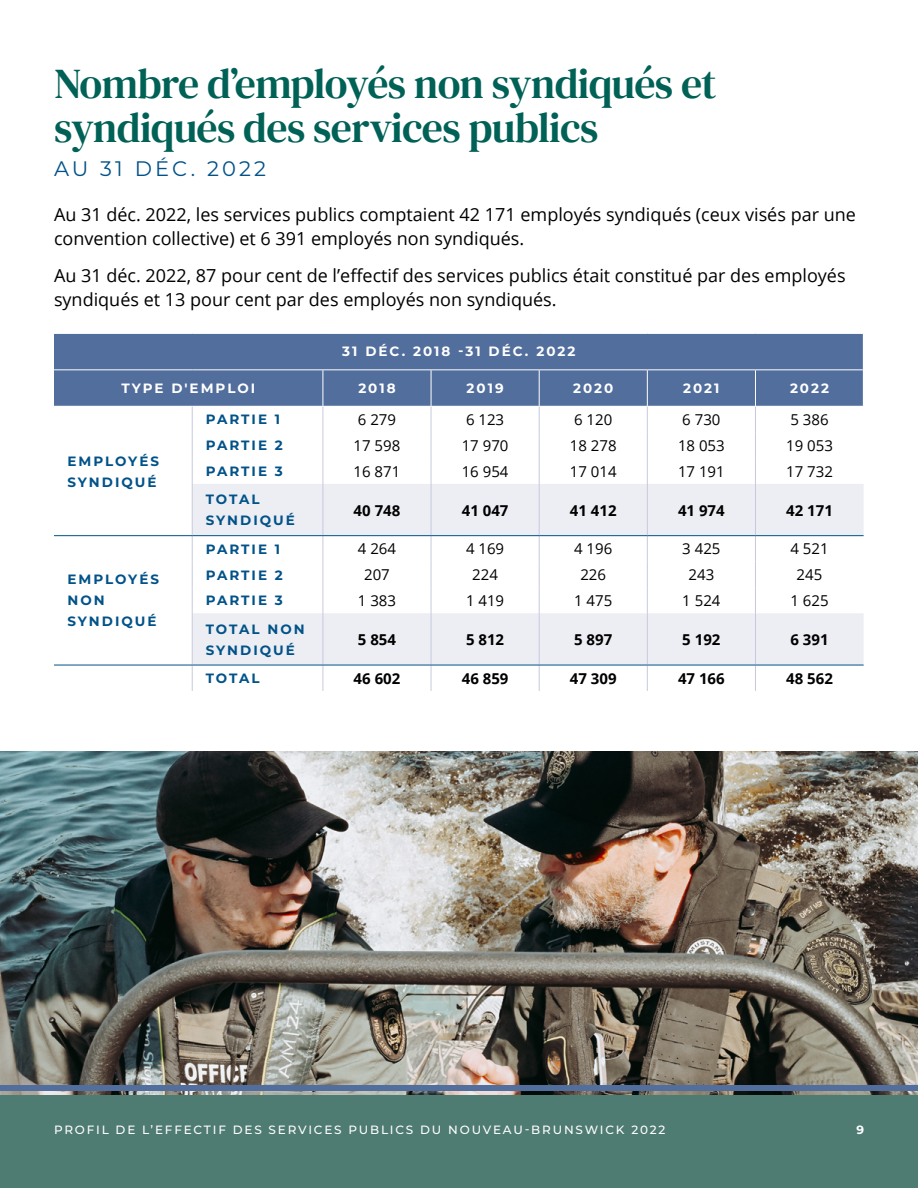
<style>
.page{position:relative;width:918px;height:1188px;background:#fff}
.page>*{position:absolute;margin:0;border:0;box-sizing:border-box;transform-origin:0 0}
.t1{font:42px/45px "DM Serif Text";letter-spacing:-.015em;color:#006156}
.t2{font:21px "Montserrat";letter-spacing:.15em;color:#015289}
.t3{font:18px/24px "Open Sans";color:#000}
.t4{font:15px "Open Sans";color:#000}
.t5{font:700 15px "Open Sans";color:#000}
.t6{font:700 13.5px/21px "Montserrat";letter-spacing:.15em;color:#015289}
.t7{font:700 13.5px "Montserrat";letter-spacing:.15em;color:#fff}
.t8{font:500 12px "Montserrat";letter-spacing:.15em;color:#fff}
.t9{font:700 12px "Montserrat";color:#fff}
</style>
<div class="page">
<div style="left:54px;top:334px;width:809px;height:72px;background:#526e9d"></div>
<svg style="left:193px;top:484px;width:671px;height:181px;fill:#edeef3"></svg>
<hr style="left:54px;top:369px;width:138px;height:1px;background:#fff">
<hr style="left:192px;top:369px;width:131px;height:1px;background:#fff">
<hr style="left:323px;top:369px;width:108px;height:1px;background:#fff">
<hr style="left:323px;top:370px;width:1px;height:36px;background:#fff">
<hr style="left:431px;top:369px;width:108px;height:1px;background:#fff">
<hr style="left:431px;top:370px;width:1px;height:36px;background:#fff">
<hr style="left:539px;top:369px;width:108px;height:1px;background:#fff">
<hr style="left:539px;top:370px;width:1px;height:36px;background:#fff">
<hr style="left:647px;top:369px;width:108px;height:1px;background:#fff">
<hr style="left:647px;top:370px;width:1px;height:36px;background:#fff">
<hr style="left:755px;top:369px;width:108px;height:1px;background:#fff">
<hr style="left:755px;top:370px;width:1px;height:36px;background:#fff">
<svg style="left:192px;top:407px;width:1px;height:77px"></svg>
<svg style="left:323px;top:407px;width:1px;height:77px"></svg>
<svg style="left:431px;top:407px;width:1px;height:77px"></svg>
<svg style="left:539px;top:407px;width:1px;height:77px"></svg>
<svg style="left:647px;top:407px;width:1px;height:77px"></svg>
<svg style="left:755px;top:407px;width:1px;height:77px"></svg>
<hr style="left:192px;top:484px;width:1px;height:51px;background:#c6cadc">
<hr style="left:323px;top:484px;width:1px;height:51px;background:#c6cadc">
<hr style="left:431px;top:484px;width:1px;height:51px;background:#c6cadc">
<hr style="left:539px;top:484px;width:1px;height:51px;background:#c6cadc">
<hr style="left:647px;top:484px;width:1px;height:51px;background:#c6cadc">
<hr style="left:755px;top:484px;width:1px;height:51px;background:#c6cadc">
<svg style="left:192px;top:536px;width:1px;height:77px"></svg>
<svg style="left:323px;top:536px;width:1px;height:77px"></svg>
<svg style="left:431px;top:536px;width:1px;height:77px"></svg>
<svg style="left:539px;top:536px;width:1px;height:77px"></svg>
<svg style="left:647px;top:536px;width:1px;height:77px"></svg>
<svg style="left:755px;top:536px;width:1px;height:77px"></svg>
<hr style="left:192px;top:613px;width:1px;height:52px;background:#c6cadc">
<hr style="left:323px;top:613px;width:1px;height:52px;background:#c6cadc">
<hr style="left:431px;top:613px;width:1px;height:52px;background:#c6cadc">
<hr style="left:539px;top:613px;width:1px;height:52px;background:#c6cadc">
<hr style="left:647px;top:613px;width:1px;height:52px;background:#c6cadc">
<hr style="left:755px;top:613px;width:1px;height:52px;background:#c6cadc">
<svg style="left:192px;top:666px;width:1px;height:25px"></svg>
<svg style="left:323px;top:666px;width:1px;height:25px"></svg>
<svg style="left:431px;top:666px;width:1px;height:25px"></svg>
<svg style="left:539px;top:666px;width:1px;height:25px"></svg>
<svg style="left:647px;top:666px;width:1px;height:25px"></svg>
<svg style="left:755px;top:666px;width:1px;height:25px"></svg>
<hr style="left:54px;top:535px;width:138px;height:1px;background:#015289">
<hr style="left:192px;top:535px;width:131px;height:1px;background:#015289">
<hr style="left:323px;top:535px;width:108px;height:1px;background:#015289">
<hr style="left:431px;top:535px;width:108px;height:1px;background:#015289">
<hr style="left:539px;top:535px;width:108px;height:1px;background:#015289">
<hr style="left:647px;top:535px;width:108px;height:1px;background:#015289">
<hr style="left:755px;top:535px;width:109px;height:1px;background:#015289">
<hr style="left:54px;top:665px;width:138px;height:1px;background:#015289">
<hr style="left:192px;top:665px;width:131px;height:1px;background:#015289">
<hr style="left:323px;top:665px;width:108px;height:1px;background:#015289">
<hr style="left:431px;top:665px;width:108px;height:1px;background:#015289">
<hr style="left:539px;top:665px;width:108px;height:1px;background:#015289">
<hr style="left:647px;top:665px;width:108px;height:1px;background:#015289">
<hr style="left:755px;top:665px;width:109px;height:1px;background:#015289">
<img style="left:0;top:752px;width:918px;height:343px">
<div style="left:0;top:1095px;width:918px;height:93px;background:#4e7b72"></div>
<div style="left:0;top:1085px;width:918px;height:6px;background:#526e9d"></div>
<h1 class="t1" style="left:54px;top:61px;width:664px">Nombre d’employés non syndiqués et syndiqués des services publics</h1>
<p class="t2" style="left:54px;top:154px;width:214px">AU 31 DÉC. 2022</p>
<p class="t3" style="left:54px;top:202px;width:803px">Au 31 déc. 2022, les services publics comptaient 42 171 employés syndiqués (ceux visés par une convention collective) et 6 391 employés non syndiqués.</p>
<p class="t3" style="left:54px;top:263px;width:793px">Au 31 déc. 2022, 87 pour cent de l’effectif des services publics était constitué par des employés syndiqués et 13 pour cent par des employés non syndiqués.</p>
<p class="t7" style="left:342px;top:342px;width:235px">31 DÉC. 2018 -31 DÉC. 2022</p>
<p class="t7" style="left:122px;top:378px;width:135px">TYPE D'EMPLOI</p>
<p class="t7" style="left:358px;top:378px;width:39px">2018</p>
<p class="t7" style="left:467px;top:378px;width:38px">2019</p>
<p class="t7" style="left:573px;top:378px;width:42px">2020</p>
<p class="t7" style="left:683px;top:378px;width:38px">2021</p>
<p class="t7" style="left:790px;top:378px;width:41px">2022</p>
<p class="t6" style="left:67px;top:450px;width:93px">EMPLOYÉS<br>SYNDIQUÉ</p>
<p class="t6" style="left:68px;top:568px;width:93px">EMPLOYÉS<br>NON<br>SYNDIQUÉ</p>
<p class="t6" style="left:206px;top:408px;width:76px">PARTIE 1</p>
<p class="t4" style="left:358px;top:409px;width:40px">6 279</p>
<p class="t4" style="left:466px;top:409px;width:40px">6 123</p>
<p class="t4" style="left:574px;top:409px;width:40px">6 120</p>
<p class="t4" style="left:682px;top:409px;width:40px">6 730</p>
<p class="t4" style="left:790px;top:409px;width:40px">5 386</p>
<p class="t6" style="left:206px;top:434px;width:79px">PARTIE 2</p>
<p class="t4" style="left:354px;top:435px;width:48px">17 598</p>
<p class="t4" style="left:462px;top:435px;width:48px">17 970</p>
<p class="t4" style="left:570px;top:435px;width:48px">18 278</p>
<p class="t4" style="left:678px;top:435px;width:48px">18 053</p>
<p class="t4" style="left:786px;top:435px;width:48px">19 053</p>
<p class="t6" style="left:206px;top:460px;width:79px">PARTIE 3</p>
<p class="t4" style="left:354px;top:461px;width:48px">16 871</p>
<p class="t4" style="left:462px;top:461px;width:48px">16 954</p>
<p class="t4" style="left:570px;top:461px;width:48px">17 014</p>
<p class="t4" style="left:678px;top:461px;width:48px">17 191</p>
<p class="t4" style="left:786px;top:461px;width:48px">17 732</p>
<p class="t6" style="left:206px;top:488px;width:91px">TOTAL<br>SYNDIQUÉ</p>
<p class="t5" style="left:354px;top:499px;width:48px">40 748</p>
<p class="t5" style="left:462px;top:499px;width:48px">41 047</p>
<p class="t5" style="left:570px;top:499px;width:48px">41 412</p>
<p class="t5" style="left:678px;top:499px;width:48px">41 974</p>
<p class="t5" style="left:786px;top:499px;width:48px">42 171</p>
<p class="t6" style="left:206px;top:538px;width:76px">PARTIE 1</p>
<p class="t4" style="left:358px;top:539px;width:40px">4 264</p>
<p class="t4" style="left:466px;top:539px;width:40px">4 169</p>
<p class="t4" style="left:574px;top:539px;width:40px">4 196</p>
<p class="t4" style="left:682px;top:539px;width:40px">3 425</p>
<p class="t4" style="left:790px;top:539px;width:40px">4 521</p>
<p class="t6" style="left:206px;top:564px;width:79px">PARTIE 2</p>
<p class="t4" style="left:364px;top:564px;width:27px">207</p>
<p class="t4" style="left:472px;top:564px;width:27px">224</p>
<p class="t4" style="left:580px;top:564px;width:27px">226</p>
<p class="t4" style="left:689px;top:564px;width:27px">243</p>
<p class="t4" style="left:797px;top:564px;width:27px">245</p>
<p class="t6" style="left:206px;top:589px;width:79px">PARTIE 3</p>
<p class="t4" style="left:358px;top:590px;width:40px">1 383</p>
<p class="t4" style="left:466px;top:590px;width:40px">1 419</p>
<p class="t4" style="left:574px;top:590px;width:40px">1 475</p>
<p class="t4" style="left:682px;top:590px;width:40px">1 524</p>
<p class="t4" style="left:790px;top:590px;width:40px">1 625</p>
<p class="t6" style="left:206px;top:618px;width:101px">TOTAL NON<br>SYNDIQUÉ</p>
<p class="t5" style="left:358px;top:629px;width:40px">5 854</p>
<p class="t5" style="left:466px;top:629px;width:40px">5 812</p>
<p class="t5" style="left:574px;top:629px;width:40px">5 897</p>
<p class="t5" style="left:682px;top:629px;width:40px">5 192</p>
<p class="t5" style="left:790px;top:629px;width:40px">6 391</p>
<p class="t6" style="left:206px;top:667px;width:55px">TOTAL</p>
<p class="t5" style="left:354px;top:668px;width:48px">46 602</p>
<p class="t5" style="left:462px;top:668px;width:48px">46 859</p>
<p class="t5" style="left:570px;top:668px;width:48px">47 309</p>
<p class="t5" style="left:678px;top:668px;width:48px">47 166</p>
<p class="t5" style="left:786px;top:668px;width:48px">48 562</p>
<p class="t8" style="left:54px;top:1121px;width:613px">PROFIL DE L’EFFECTIF DES SERVICES PUBLICS DU NOUVEAU-BRUNSWICK 2022</p>
<p class="t9" style="left:856px;top:1121px;width:9px">9</p>
</div>
